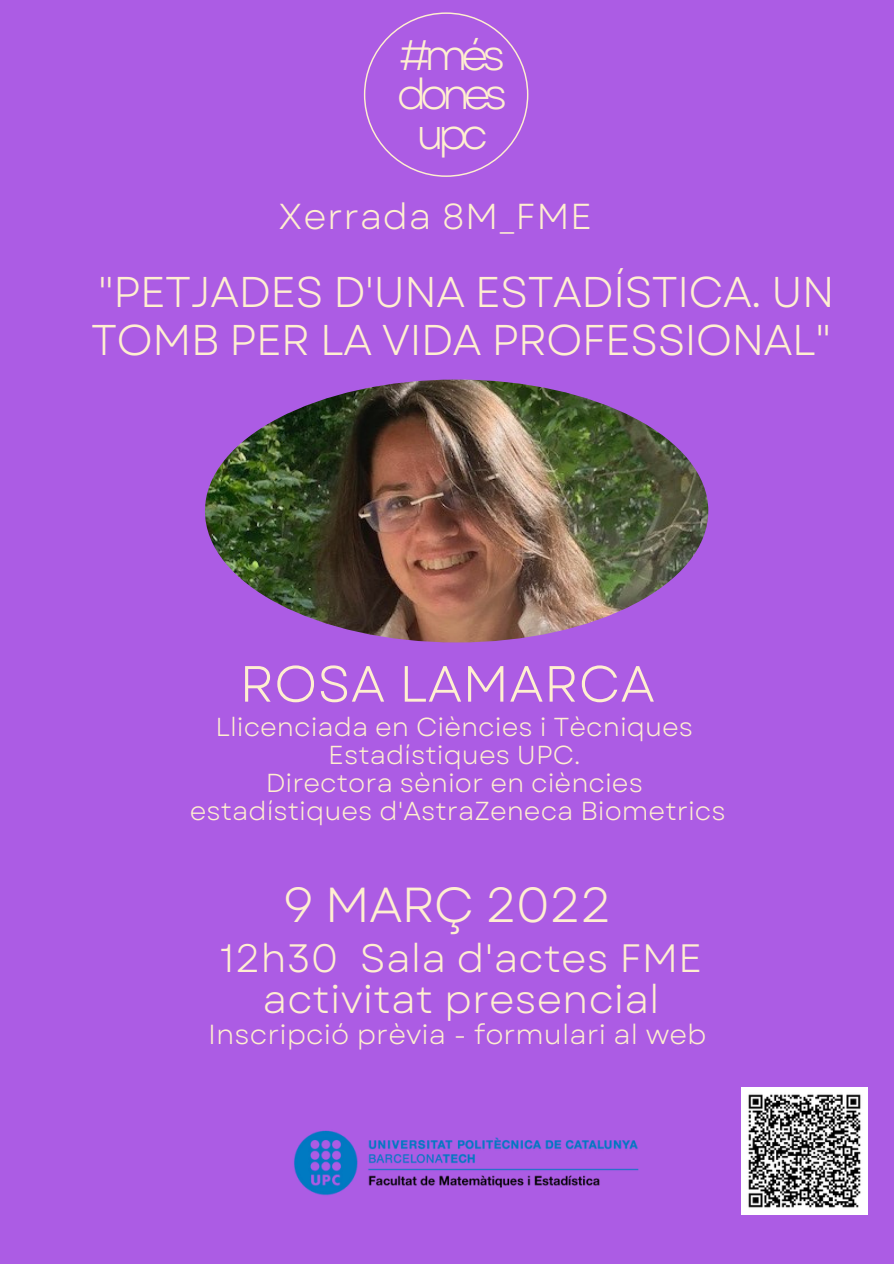
<style>
.page{position:relative;width:894px;height:1264px;background:#fff}
.page>*{position:absolute;margin:0;border:0;box-sizing:border-box;transform-origin:0 0}
.t1{font:50.85px "Garet";color:#ffefd0}
.t2{font:49.05px "Garet";letter-spacing:-.025em;color:#ffefd0}
.t3{font:42.9px/47.2px "Garet";letter-spacing:-.025em;color:#ffefd0}
.t4{font:42.6px/39.5px "Garet";letter-spacing:-.155em;color:#ffefd0;text-align:center}
.t5{font:39.6px "Garet";letter-spacing:.005em;color:#ffefd0}
.t6{font:36px "Garet";letter-spacing:.015em;color:#ffefd0}
.t7{font:27.6px "Garet";letter-spacing:.005em;color:#ffefd0}
.t8{font:25.95px "Garet";color:#ffefd0}
</style>
<div class="page">
<div style="left:0;top:0;width:893px;height:1263px;background:#ac5ce4"></div>
<img style="left:205px;top:379px;width:503px;height:263px;border-radius:50%">
<svg style="left:364px;top:12px;width:164px;height:165px"></svg>
<img style="left:294px;top:1130px;width:345px;height:66px">
<img style="left:741px;top:1087px;width:126px;height:127px">
<p class="t4" style="left:396px;top:35px;width:112px">#més dones upc</p>
<p class="t6" style="left:278px;top:190px;width:315px">Xerrada 8M_FME</p>
<p class="t3" style="left:91px;top:269px;width:745px">"PETJADES D'UNA ESTADÍSTICA. UN<br>TOMB PER LA VIDA PROFESSIONAL"</p>
<p class="t1" style="left:239px;top:647px;width:417px">ROSA LAMARCA</p>
<p class="t8" style="left:215px;top:708px;width:479px">Llicenciada en Ciències i Tècniques</p>
<p class="t8" style="left:328px;top:736px;width:253px">Estadístiques UPC.</p>
<p class="t8" style="left:265px;top:764px;width:378px">Directora sènior en ciències</p>
<p class="t8" style="left:190px;top:792px;width:537px">estadístiques d'AstraZeneca Biometrics</p>
<p class="t2" style="left:283px;top:869px;width:330px">9 MARÇ 2022</p>
<p class="t5" style="left:220px;top:929px;width:484px">12h30 Sala d'actes FME</p>
<p class="t5" style="left:262px;top:970px;width:398px">activitat presencial</p>
<p class="t7" style="left:208px;top:1014px;width:499px">Inscripció prèvia - formulari al web</p>
</div>
